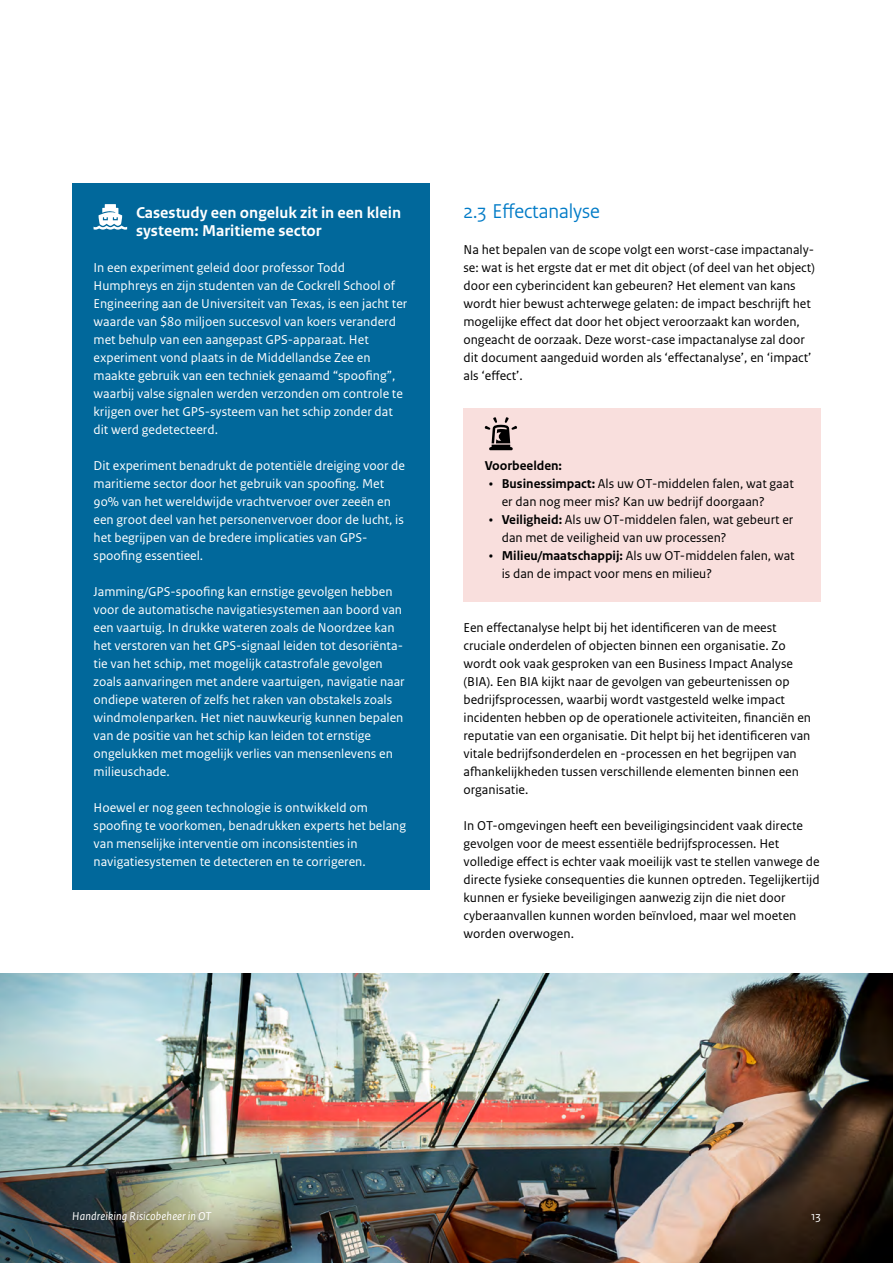
<style>
.page{position:relative;width:893px;height:1263px;background:#fff}
.page>*{position:absolute;margin:0;border:0;box-sizing:border-box;transform-origin:0 0}
.H2_RO_Paragraafkop_Sans{font:21px "Rijksoverheid Sans Heading";color:#007bc7}
.H3_RO_Kader_Case_Subkop{font:700 16.5px/18px "Rijksoverheid Sans Text";color:#fff}
.A_RO_Broodtekst_Sans{font:13.5px/18px "Rijksoverheid Sans Text";color:#000}
.A_RO_Kader_Case{font:13.5px/18px "Rijksoverheid Sans Text";color:#fff}
.A_RO_Kader_Voorbeelden_rood{font:700 13.5px "Rijksoverheid Sans Text";color:#000}
.t1{font:italic 12px "Rijksoverheid Sans Text";letter-spacing:.015em;color:#fff}
.t2{font:12px "Rijksoverheid Sans Text";color:#fff}
.s1{font-weight:700}
</style>
<div class="page">
<div style="left:72px;top:183px;width:357px;height:77px;background:#01689b"></div>
<div style="left:72px;top:240px;width:357px;height:218px;background:#01689b"></div>
<div style="left:72px;top:438px;width:357px;height:146px;background:#01689b"></div>
<div style="left:72px;top:564px;width:357px;height:236px;background:#01689b"></div>
<div style="left:72px;top:780px;width:357px;height:110px;background:#01689b"></div>
<div style="left:463px;top:408px;width:358px;height:86px;background:#f9dfdd"></div>
<div style="left:463px;top:462px;width:358px;height:104px;background:#f9dfdd"></div>
<div style="left:463px;top:498px;width:358px;height:104px;background:#f9dfdd"></div>
<svg style="left:94px;top:204px;width:33px;height:26px"></svg>
<svg style="left:485px;top:417px;width:32px;height:33px"></svg>
<img style="left:0;top:974px;width:893px;height:289px">
<p class="H3_RO_Kader_Case_Subkop" style="left:136px;top:204px;width:267px">Casestudy een ongeluk zit in een klein systeem: Maritieme sector</p>
<p class="A_RO_Kader_Case" style="left:94px;top:259px;width:315px">In een experiment geleid door professor Todd Humphreys en zijn studenten van de Cockrell School of Engineering aan de Universiteit van Texas, is een jacht ter waarde van $80 miljoen succesvol van koers veranderd met behulp van een aangepast GPS-apparaat. Het experiment vond plaats in de Middellandse Zee en maakte gebruik van een techniek genaamd “spoofing”, waarbij valse signalen werden verzonden om controle te krijgen over het GPS-systeem van het schip zonder dat dit werd gedetecteerd.</p>
<p class="A_RO_Kader_Case" style="left:94px;top:457px;width:313px">Dit experiment benadrukt de potentiële dreiging voor de maritieme sector door het gebruik van spoofing. Met 90% van het wereldwijde vrachtvervoer over zeeën en een groot deel van het personenvervoer door de lucht, is het begrijpen van de bredere implicaties van GPS&shy;spoofing essentieel.</p>
<p class="A_RO_Kader_Case" style="left:94px;top:583px;width:313px">Jamming/GPS-spoofing kan ernstige gevolgen hebben voor de automatische navigatiesystemen aan boord van een vaartuig. In drukke wateren zoals de Noordzee kan het verstoren van het GPS-signaal leiden tot desoriënta&shy;tie van het schip, met mogelijk catastrofale gevolgen zoals aanvaringen met andere vaartuigen, navigatie naar ondiepe wateren of zelfs het raken van obstakels zoals windmolenparken. Het niet nauwkeurig kunnen bepalen van de positie van het schip kan leiden tot ernstige ongelukken met mogelijk verlies van mensenlevens en milieuschade.</p>
<p class="A_RO_Kader_Case" style="left:94px;top:799px;width:314px">Hoewel er nog geen technologie is ontwikkeld om spoofing te voorkomen, benadrukken experts het belang van menselijke interventie om inconsistenties in navigatiesystemen te detecteren en te corrigeren.</p>
<p class="H2_RO_Paragraafkop_Sans" style="left:463px;top:199px;width:138px">2.3 Effectanalyse</p>
<p class="A_RO_Broodtekst_Sans" style="left:463px;top:241px;width:353px">Na het bepalen van de scope volgt een worst-case impactanaly&shy;se: wat is het ergste dat er met dit object (of deel van het object) door een cyberincident kan gebeuren? Het element van kans wordt hier bewust achterwege gelaten: de impact beschrijft het mogelijke effect dat door het object veroorzaakt kan worden, ongeacht de oorzaak. Deze worst-case impactanalyse zal door dit document aangeduid worden als ‘effectanalyse’, en ‘impact’ als ‘effect’.</p>
<p class="A_RO_Kader_Voorbeelden_rood" style="left:485px;top:458px;width:79px">Voorbeelden:</p>
<p class="A_RO_Broodtekst_Sans" style="left:502px;top:475px;width:294px;text-indent:-13px"><span class="s1">• Businessimpact:</span> Als uw OT-middelen falen, wat gaat er dan nog meer mis? Kan uw bedrijf doorgaan?</p>
<p class="A_RO_Broodtekst_Sans" style="left:502px;top:511px;width:293px;text-indent:-13px"><span class="s1">• Veiligheid:</span> Als uw OT-middelen falen, wat gebeurt er dan met de veiligheid van uw processen?</p>
<p class="A_RO_Broodtekst_Sans" style="left:502px;top:547px;width:294px;text-indent:-13px"><span class="s1">• Milieu/maatschappij:</span> Als uw OT-middelen falen, wat is dan de impact voor mens en milieu?</p>
<p class="A_RO_Broodtekst_Sans" style="left:463px;top:619px;width:349px">Een effectanalyse helpt bij het identificeren van de meest cruciale onderdelen of objecten binnen een organisatie. Zo wordt ook vaak gesproken van een Business Impact Analyse (BIA). Een BIA kijkt naar de gevolgen van gebeurtenissen op bedrijfsprocessen, waarbij wordt vastgesteld welke impact incidenten hebben op de operationele activiteiten, financiën en reputatie van een organisatie. Dit helpt bij het identificeren van vitale bedrijfsonderdelen en -processen en het begrijpen van afhankelijkheden tussen verschillende elementen binnen een organisatie.</p>
<p class="A_RO_Broodtekst_Sans" style="left:463px;top:817px;width:358px">In OT-omgevingen heeft een beveiligingsincident vaak directe gevolgen voor de meest essentiële bedrijfsprocessen. Het volledige effect is echter vaak moeilijk vast te stellen vanwege de directe fysieke consequenties die kunnen optreden. Tegelijkertijd kunnen er fysieke beveiligingen aanwezig zijn die niet door cyberaanvallen kunnen worden beïnvloed, maar wel moeten worden overwogen.</p>
<p class="t1" style="left:72px;top:1209px;width:141px">Handreiking Risicobeheer in OT</p>
<p class="t2" style="left:811px;top:1209px;width:11px">13</p>
</div>
